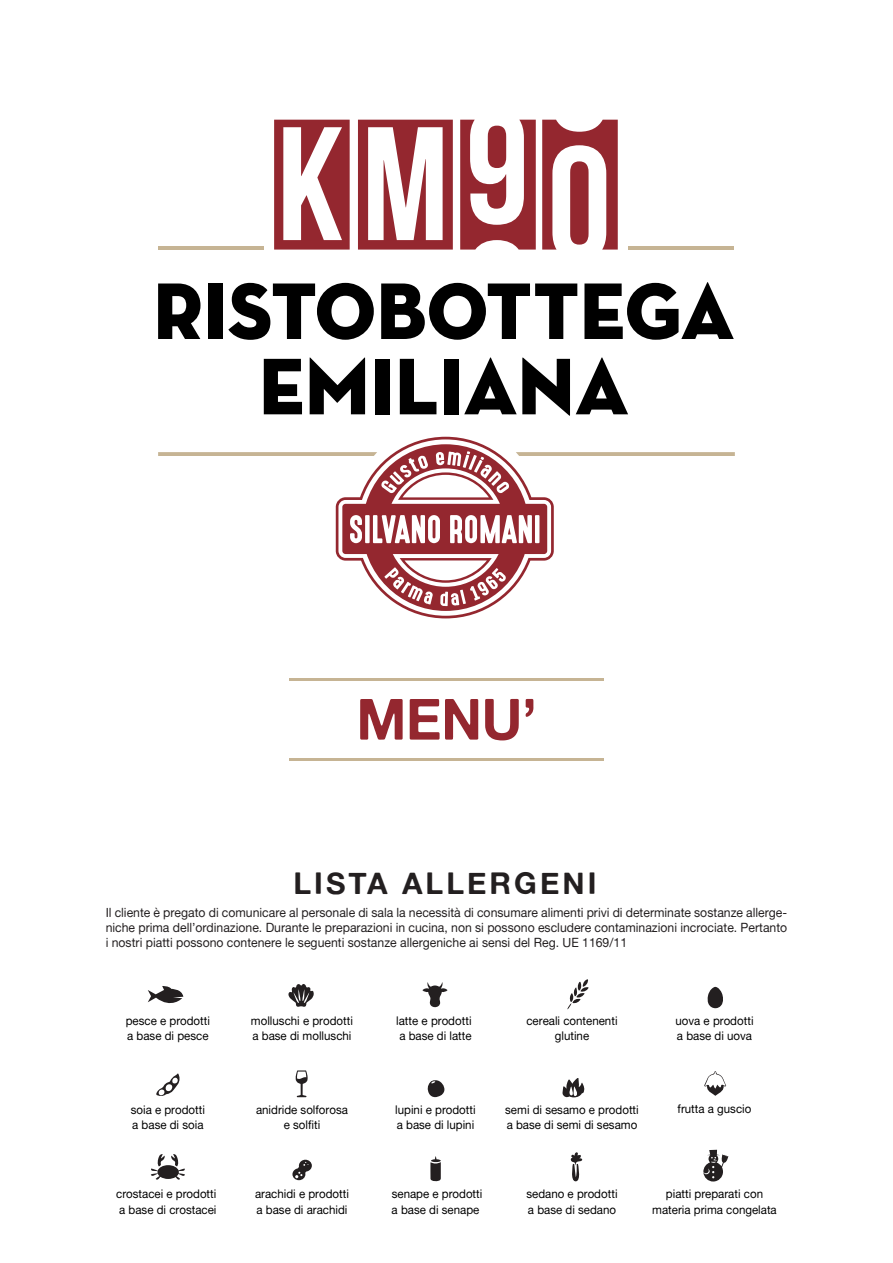
<style>
.page{position:relative;width:893px;height:1263px;background:#fff}
.page>*{position:absolute;margin:0;border:0;box-sizing:border-box;transform-origin:0 0}
.t1{font:57px "Alte Haas Grotesk Bold";color:#94272f}
.t2{font:30px "Alte Haas Grotesk Bold";letter-spacing:.1em;color:#231f20}
.t3{font:12.75px/15.1px "Alte Haas Grotesk";color:#231f20;text-align:justify;scale:.96 1}
.t4{font:12px/15.1px "Alte Haas Grotesk";color:#000;scale:.96 1}
</style>
<div class="page">
<hr style="left:158px;top:246px;width:106px;height:4px;background:#c6b494">
<hr style="left:628px;top:246px;width:106px;height:4px;background:#c6b494">
<svg style="left:274px;top:120px;width:76px;height:130px"></svg>
<svg style="left:460px;top:120px;width:76px;height:130px"></svg>
<svg style="left:542px;top:120px;width:76px;height:130px"></svg>
<svg style="left:358px;top:120px;width:95px;height:130px"></svg>
<svg style="left:158px;top:283px;width:42px;height:56px"></svg>
<div style="left:208px;top:283px;width:14px;height:56px;background:#000"></div>
<svg style="left:228px;top:283px;width:146px;height:57px"></svg>
<svg style="left:381px;top:283px;width:196px;height:57px"></svg>
<svg style="left:584px;top:282px;width:150px;height:58px"></svg>
<svg style="left:264px;top:359px;width:38px;height:55px"></svg>
<svg style="left:310px;top:357px;width:55px;height:57px"></svg>
<div style="left:375px;top:359px;width:15px;height:55px;background:#000"></div>
<svg style="left:400px;top:359px;width:36px;height:55px"></svg>
<div style="left:444px;top:359px;width:14px;height:55px;background:#000"></div>
<svg style="left:464px;top:357px;width:106px;height:59px"></svg>
<svg style="left:576px;top:357px;width:52px;height:57px"></svg>
<hr style="left:289px;top:679px;width:315px;height:2px;background:#c6b494">
<hr style="left:289px;top:758px;width:315px;height:3px;background:#c6b494">
<svg style="left:158px;top:437px;width:577px;height:181px"></svg>
<svg style="left:567px;top:979px;width:22px;height:30px"></svg>
<svg style="left:156px;top:1073px;width:24px;height:23px"></svg>
<svg style="left:704px;top:1071px;width:22px;height:25px"></svg>
<svg style="left:707px;top:987px;width:16px;height:21px"></svg>
<svg style="left:427px;top:1080px;width:18px;height:17px"></svg>
<svg style="left:148px;top:986px;width:35px;height:18px"></svg>
<svg style="left:288px;top:984px;width:26px;height:23px"></svg>
<svg style="left:422px;top:982px;width:26px;height:26px"></svg>
<svg style="left:151px;top:1154px;width:34px;height:26px"></svg>
<svg style="left:292px;top:1160px;width:20px;height:20px"></svg>
<svg style="left:562px;top:1078px;width:23px;height:19px"></svg>
<svg style="left:430px;top:1156px;width:11px;height:25px"></svg>
<svg style="left:570px;top:1152px;width:12px;height:29px"></svg>
<svg style="left:296px;top:1070px;width:12px;height:27px"></svg>
<svg style="left:703px;top:1150px;width:25px;height:31px"></svg>
<h1 class="t1" style="left:356px;top:684px;width:182px">MENU’</h1>
<h2 class="t2" style="left:293px;top:865px;width:305px">LISTA ALLERGENI</h2>
<p class="t3" style="left:106px;top:905px;width:711px">Il cliente è pregato di comunicare al personale di sala la necessità di consumare alimenti privi di determinate sostanze allerge&shy;niche prima dell’ordinazione. Durante le preparazioni in cucina, non si possono escludere contaminazioni incrociate. Pertanto i nostri piatti possono contenere le seguenti sostanze allergeniche ai sensi del Reg. UE 1169/11</p>
<p class="t4" style="left:126px;top:1013px;width:89px">pesce e prodotti a base di pesce</p>
<p class="t4" style="left:396px;top:1013px;width:80px">latte e prodotti a base di latte</p>
<p class="t4" style="left:526px;top:1013px;width:96px;text-align:center">cereali contenenti glutine</p>
<p class="t4" style="left:251px;top:1013px;width:108px">molluschi e prodotti a base di molluschi</p>
<p class="t4" style="left:675px;top:1013px;width:83px">uova e prodotti a base di uova</p>
<p class="t4" style="left:256px;top:1102px;width:97px;text-align:center">anidride solforosa e solfiti</p>
<p class="t4" style="left:131px;top:1102px;width:79px">soia e prodotti a base di soia</p>
<p class="t4" style="left:395px;top:1102px;width:85px">lupini e prodotti a base di lupini</p>
<p class="t4" style="left:505px;top:1102px;width:141px">semi di sesamo e prodotti a base di semi di sesamo</p>
<p class="t4" style="left:678px;top:1100px;width:78px">frutta a guscio</p>
<p class="t4" style="left:116px;top:1186px;width:106px">crostacei e prodotti a base di crostacei</p>
<p class="t4" style="left:255px;top:1186px;width:99px">arachidi e prodotti a base di arachidi</p>
<p class="t4" style="left:392px;top:1186px;width:96px">senape e prodotti a base di senape</p>
<p class="t4" style="left:526px;top:1186px;width:96px">sedano e prodotti a base di sedano</p>
<p class="t4" style="left:652px;top:1186px;width:131px;text-align:center">piatti preparati con materia prima congelata</p>
</div>
